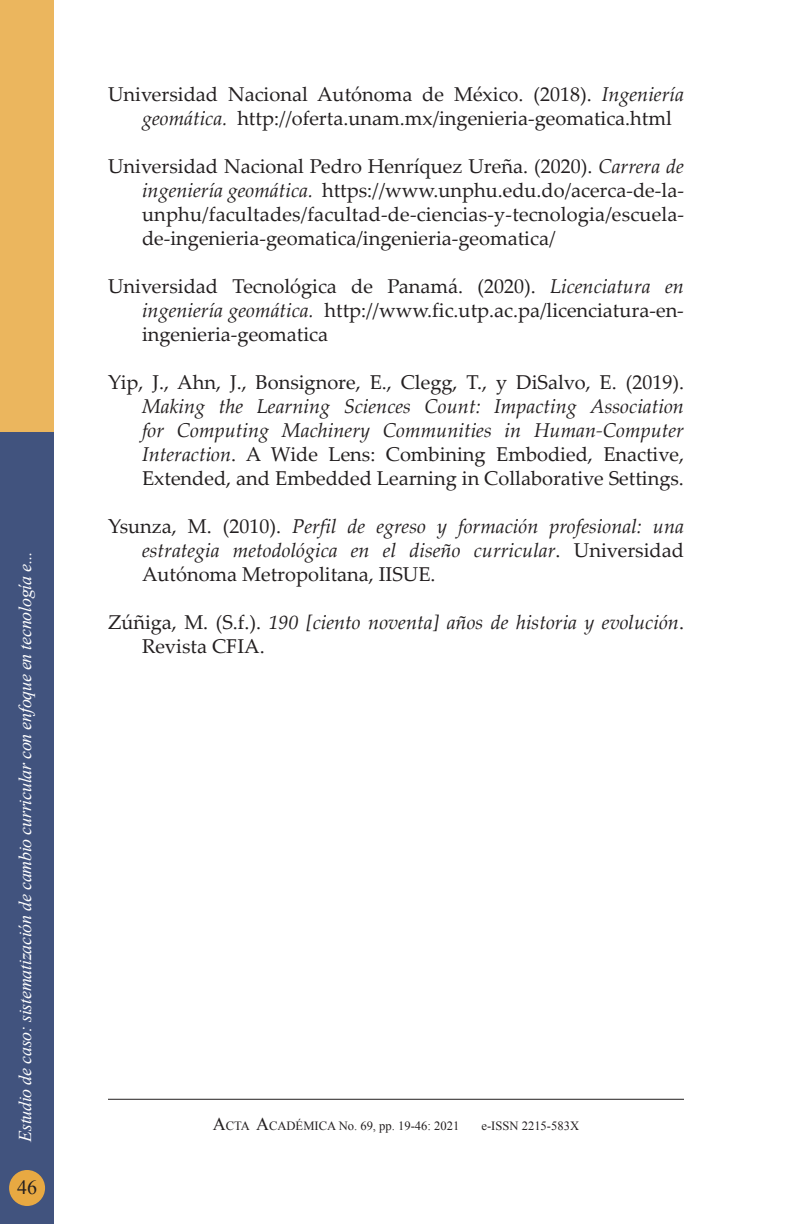
<style>
.page{position:relative;width:792px;height:1224px;background:#fff}
.page>*{position:absolute;margin:0;border:0;box-sizing:border-box;transform-origin:0 0}
.t1{font:20px/24px "Palatino Linotype";color:#231f20;text-align:justify}
.t2{font:italic 20px/24px "Palatino Linotype";color:#231f20;text-align:justify}
.t3{font:20px "Times New Roman";color:#231f20}
.t4{font:italic 18px "Times New Roman";letter-spacing:-.015em;color:#fff}
.t5{font:12.6px "Times New Roman";color:#231f20}
.s1{font-style:italic}
.s2{font-style:normal}
.s3{font-size:18px}
</style>
<div class="page">
<hr style="left:108px;top:1099px;width:576px;height:1px;background:#231f20">
<div style="left:0;top:432px;width:54px;height:792px;background:#41537e"></div>
<div style="left:0;top:0;width:54px;height:432px;background:#ebb65e"></div>
<div style="left:9px;top:1170px;width:36px;height:36px;background:#e8a942;border-radius:50%"></div>
<p class="t4" style="left:13px;top:1142px;width:592px;rotate:-90deg">Estudio de caso: sistematización de cambio curricular con enfoque en tecnología e...</p>
<p class="t3" style="left:17px;top:1174px;width:21px">46</p>
<p class="t1" style="left:142px;top:81px;width:543px;text-indent:-34px">Universidad Nacional Autónoma de México. (2018). <span class="s1">Ingeniería geomática.</span> http://oferta.unam.mx/ingenieria-geomatica.html</p>
<p class="t1" style="left:142px;top:153px;width:544px;text-indent:-34px">Universidad Nacional Pedro Henríquez Ureña. (2020). <span class="s1">Carrera de ingeniería geomática.</span> https://www.unphu.edu.do/acerca-de-la&shy;unphu/facultades/facultad-de-ciencias-y-tecnologia/escuela&shy;de-ingenieria-geomatica/ingenieria-geomatica/</p>
<p class="t1" style="left:142px;top:273px;width:543px;text-indent:-34px">Universidad Tecnológica de Panamá. (2020). <span class="s1">Licenciatura en ingeniería geomática.</span> http://www.fic.utp.ac.pa/licenciatura-en&shy;ingenieria-geomatica</p>
<p class="t1" style="left:142px;top:369px;width:544px;text-indent:-34px">Yip, J., Ahn, J., Bonsignore, E., Clegg, T., y DiSalvo, E. (2019).<br><span class="s1">Making the Learning Sciences Count: Impacting Association for Computing Machinery Communities in Human-Computer Interaction</span>. A Wide Lens: Combining Embodied, Enactive, Extended, and Embedded Learning in Collaborative Settings.</p>
<p class="t2" style="left:142px;top:513px;width:544px;text-indent:-34px"><span class="s2">Ysunza, M. (2010).</span> Perfil de egreso y formación profesional: una estrategia metodológica en el diseño curricular<span class="s2">. Universidad Autónoma Metropolitana, IISUE.</span></p>
<p class="t2" style="left:142px;top:609px;width:543px;text-indent:-34px"><span class="s2">Zúñiga, M. (S.f.).</span> 190 [ciento noventa] años de historia y evolución<span class="s2">.<br>Revista CFIA.</span></p>
<p class="t5" style="left:213px;top:1118px;width:248px"><span class="s3">A</span>CTA <span class="s3">A</span>CADÉMICA No. 69, pp. 19-46: 2021</p>
<p class="t5" style="left:481px;top:1118px;width:99px">e-ISSN 2215-583X</p>
</div>
